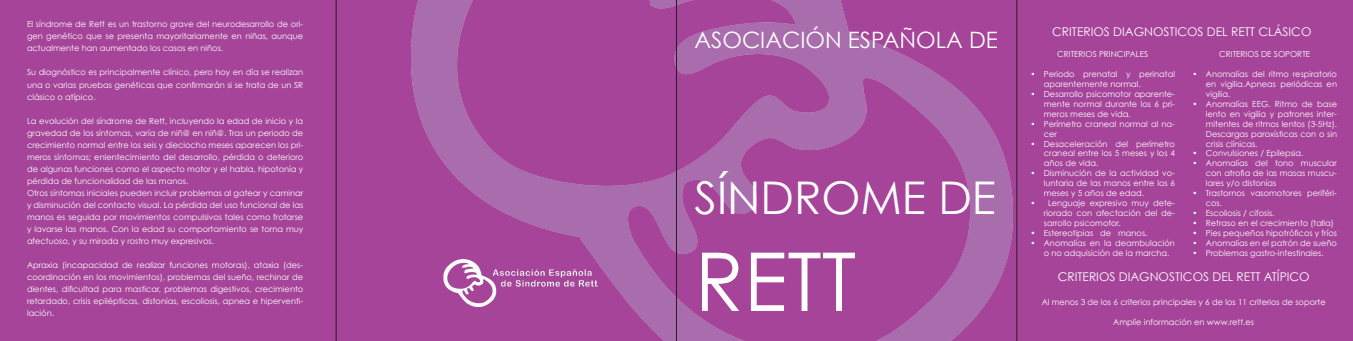
<style>
.page{position:relative;width:1353px;height:341px;background:#fff}
.page>*{position:absolute;margin:0;border:0;box-sizing:border-box;transform-origin:0 0}
.t1{font:81px "Century Gothic";color:#fff}
.t2{font:45px "Century Gothic";color:#fff}
.t3{font:22.5px "Century Gothic";color:#fff}
.t4{font:12px "Century Gothic";color:#fff}
.t5{font:8.25px/9.9px "Century Gothic";color:#fff;text-align:justify}
</style>
<div class="page">
<div style="left:0;top:0;width:1352px;height:340px;background:#a54499"></div>
<img style="left:411px;top:0;width:601px;height:340px">
<hr style="left:1016px;top:0;width:1px;height:340px;background:#231f20">
<hr style="left:676px;top:0;width:1px;height:340px;background:#231f20">
<hr style="left:336px;top:0;width:1px;height:340px;background:#231f20">
<img style="left:441px;top:258px;width:156px;height:54px">
<p class="t5" style="left:27px;top:18px;width:278px;line-height:12px">El síndrome de Rett es un trastorno grave del neurodesarrollo de ori&shy;gen genético que se presenta mayoritariamente en niñas, aunque actualmente han aumentado los casos en niños.</p>
<p class="t5" style="left:27px;top:66px;width:278px;line-height:12px">Su diagnóstico es principalmente clínico, pero hoy en día se realizan una o varias pruebas genéticas que confirmarán si se trata de un SR clásico o atípico.</p>
<p class="t5" style="left:27px;top:114px;width:278px;line-height:12px;text-align:left">La evolución del síndrome de Rett, incluyendo la edad de inicio y la gravedad de los síntomas, varía de niñ@ en niñ@. Tras un periodo de crecimiento normal entre los seis y dieciocho meses aparecen los pri&shy;meros síntomas; enlentecimiento del desarrollo, pérdida o deterioro de algunas funciones como el aspecto motor y el habla, hipotonía y pérdida de funcionalidad de las manos.<br>Otros síntomas iniciales pueden incluir problemas al gatear y caminar y disminución del contacto visual. La pérdida del uso funcional de las manos es seguida por movimientos compulsivos tales como frotarse y lavarse las manos. Con la edad su comportamiento se torna muy afectuoso, y su mirada y rostro muy expresivos.</p>
<p class="t5" style="left:27px;top:258px;width:278px;line-height:12px">Apraxia (incapacidad de realizar funciones motoras), ataxia (des&shy;coordinación en los movimientos), problemas del sueño, rechinar de dientes, dificultad para masticar, problemas digestivos, crecimiento retardado, crisis epilépticas, distonías, escoliosis, apnea e hiperventi&shy;lación.</p>
<h3 class="t3" style="left:694px;top:26px;width:305px">ASOCIACIÓN ESPAÑOLA DE</h3>
<h2 class="t2" style="left:694px;top:169px;width:303px">SÍNDROME DE</h2>
<h1 class="t1" style="left:694px;top:232px;width:163px">RETT</h1>
<h3 class="t4" style="left:1052px;top:24px;width:261px">CRITERIOS DIAGNOSTICOS DEL RETT CLÁSICO</h3>
<p class="t5" style="left:1056px;top:49px;width:93px">CRITERIOS PRINCIPALES</p>
<p class="t5" style="left:1043px;top:69px;width:133px;text-indent:-13px">• Periodo prenatal y perinatal aparentemente normal.</p>
<p class="t5" style="left:1043px;top:89px;width:133px;text-indent:-13px">• Desarrollo psicomotor aparente&shy;mente normal durante los 6 pri&shy;meros meses de vida.</p>
<p class="t5" style="left:1043px;top:118px;width:133px;text-indent:-13px">• Perímetro craneal normal al na&shy;cer</p>
<p class="t5" style="left:1043px;top:138px;width:133px;text-indent:-13px">• Desaceleración del perímetro craneal entre los 5 meses y los 4 años de vida.</p>
<p class="t5" style="left:1043px;top:168px;width:133px;text-indent:-13px">• Disminución de la actividad vo&shy;luntaria de las manos entre los 6 meses y 5 años de edad.</p>
<p class="t5" style="left:1043px;top:198px;width:133px;text-indent:-13px">• Lenguaje expresivo muy dete&shy;riorado con afectación del de&shy;sarrollo psicomotor.</p>
<p class="t5" style="left:1030px;top:227px;width:119px">• Estereotipias de manos.</p>
<p class="t5" style="left:1043px;top:237px;width:133px;text-indent:-13px">• Anomalías en la deambulación o no adquisición de la marcha.</p>
<p class="t5" style="left:1218px;top:49px;width:93px">CRITERIOS DE SOPORTE</p>
<p class="t5" style="left:1205px;top:69px;width:133px;text-indent:-13px">• Anomalías del ritmo respiratorio en vigilia.Apneas periódicas en vigilia.</p>
<p class="t5" style="left:1205px;top:99px;width:133px;text-indent:-13px">• Anomalías EEG. Ritmo de base lento en vigilia y patrones inter&shy;mitentes de ritmos lentos (3-5Hz).<br>Descargas paroxísticas con o sin crisis clínicas.</p>
<p class="t5" style="left:1192px;top:148px;width:113px">• Convulsiones / Epilepsia.</p>
<p class="t5" style="left:1205px;top:158px;width:133px;text-indent:-13px">• Anomalías del tono muscular con atrofia de las masas muscu&shy;lares y/o distonías</p>
<p class="t5" style="left:1205px;top:188px;width:133px;text-indent:-13px">• Trastornos vasomotores periféri&shy;cos.</p>
<p class="t5" style="left:1192px;top:207px;width:84px">• Escoliosis / cifosis.</p>
<p class="t5" style="left:1192px;top:217px;width:143px">• Retraso en el crecimiento (talla)</p>
<p class="t5" style="left:1192px;top:227px;width:146px">• Pies pequeños hipotróficos y fríos</p>
<p class="t5" style="left:1192px;top:237px;width:146px">• Anomalías en el patrón de sueño</p>
<p class="t5" style="left:1192px;top:247px;width:133px">• Problemas gastro-intestinales.</p>
<h3 class="t4" style="left:1057px;top:268px;width:253px">CRITERIOS DIAGNOSTICOS DEL RETT ATÍPICO</h3>
<p class="t5" style="left:1041px;top:296px;width:285px">Al menos 3 de los 6 criterios principales y 6 de los 11 criterios de soporte</p>
<p class="t5" style="left:1113px;top:316px;width:142px">Amplíe información en www.rett.es</p>
</div>
